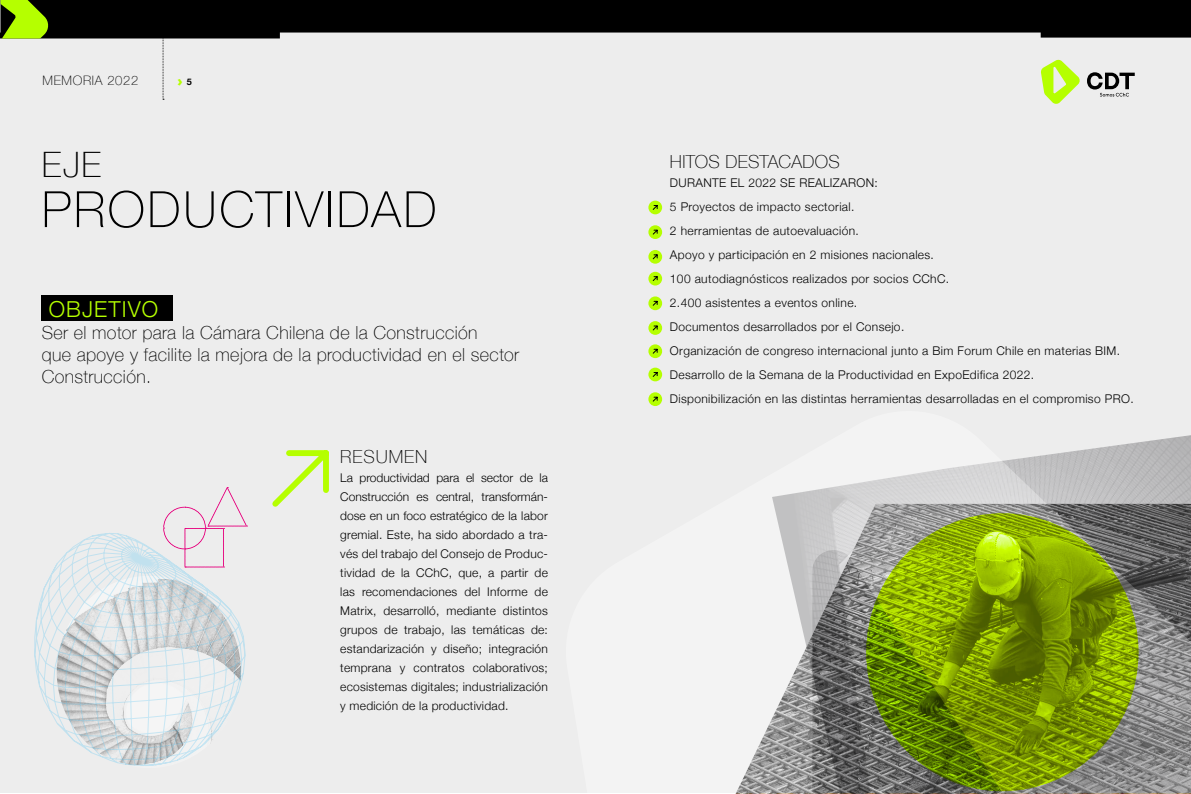
<style>
.page{position:relative;width:1191px;height:794px;background:#fff}
.page>*{position:absolute;margin:0;border:0;box-sizing:border-box;transform-origin:0 0}
.t1{font:100 50px "Helvetica Neue";letter-spacing:.05em;color:#000}
.t2{font:100 35px "Helvetica Neue";color:#000}
.t3{font:300 22px "Helvetica Neue";letter-spacing:.05em;color:#b5ff00}
.t4{font:100 18px/22px "Helvetica Neue";letter-spacing:.02em;color:#000}
.t5{font:100 18px "Helvetica Neue";letter-spacing:.05em;color:#000}
.t6{font:900 14px "Gotham";color:#b5ff00}
.t7{font:100 13px "Helvetica Neue";letter-spacing:.05em;color:#000}
.t8{font:300 12px/19px "Helvetica Neue";letter-spacing:.03em;color:#000}
.s1{font-family:"Helvetica Neue";font-weight:700;font-size:9px;color:#000}
</style>
<div class="page">
<div style="left:0;top:0;width:1190px;height:793px;background:#ededed"></div>
<svg style="left:650px;top:404px;width:541px;height:390px"></svg>
<svg style="left:272px;top:450px;width:57px;height:57px"></svg>
<div style="left:42px;top:296px;width:131px;height:25px;background:#000"></div>
<div style="left:648px;top:201px;width:14px;height:13px;background:#b5ff00;border-radius:50%"></div>
<svg style="left:653px;top:205px;width:4px;height:5px"></svg>
<svg style="left:648px;top:225px;width:14px;height:14px"></svg>
<svg style="left:653px;top:230px;width:4px;height:4px"></svg>
<div style="left:648px;top:250px;width:14px;height:14px;background:#b5ff00;border-radius:50%"></div>
<svg style="left:653px;top:254px;width:4px;height:5px"></svg>
<div style="left:648px;top:272px;width:14px;height:13px;background:#b5ff00;border-radius:50%"></div>
<svg style="left:653px;top:276px;width:4px;height:5px"></svg>
<svg style="left:648px;top:296px;width:14px;height:14px"></svg>
<svg style="left:653px;top:301px;width:4px;height:5px"></svg>
<svg style="left:648px;top:321px;width:14px;height:14px"></svg>
<svg style="left:653px;top:326px;width:4px;height:4px"></svg>
<svg style="left:648px;top:344px;width:14px;height:14px"></svg>
<svg style="left:653px;top:349px;width:4px;height:4px"></svg>
<div style="left:648px;top:368px;width:14px;height:13px;background:#b5ff00;border-radius:50%"></div>
<svg style="left:653px;top:372px;width:4px;height:5px"></svg>
<svg style="left:648px;top:392px;width:14px;height:14px"></svg>
<svg style="left:653px;top:397px;width:4px;height:4px"></svg>
<svg style="left:1041px;top:59px;width:39px;height:45px"></svg>
<svg style="left:1087px;top:72px;width:47px;height:24px"></svg>
<svg style="left:163px;top:38px;width:1px;height:62px"></svg>
<svg style="left:49px;top:0;width:1142px;height:38px;fill:#000"></svg>
<svg style="left:0;top:0;width:49px;height:38px"></svg>
<svg style="left:34px;top:533px;width:212px;height:233px"></svg>
<svg style="left:163px;top:487px;width:84px;height:81px"></svg>
<p class="t7" style="left:43px;top:70px;width:97px">MEMORIA 2022</p>
<p class="t6" style="left:177px;top:72px;width:16px">› <span class="s1">5</span></p>
<h2 class="t2" style="left:42px;top:138px;width:61px">EJE</h2>
<h1 class="t1" style="left:42px;top:171px;width:396px">PRODUCTIVIDAD</h1>
<h3 class="t3" style="left:49px;top:291px;width:111px">OBJETIVO</h3>
<h3 class="t4" style="left:42px;top:321px;width:479px">Ser el motor para la Cámara Chilena de la Construcción<br>que apoye y facilite la mejora de la productividad en el sector<br>Construcción.</h3>
<h3 class="t5" style="left:340px;top:442px;width:89px">RESUMEN</h3>
<p class="t8" style="left:340px;top:467px;width:209px;text-align:justify">La productividad para el sector de la Construcción es central, transformán&shy;dose en un foco estratégico de la labor gremial. Este, ha sido abordado a tra&shy;vés del trabajo del Consejo de Produc&shy;tividad de la CChC, que, a partir de las recomendaciones del Informe de Matrix, desarrolló, mediante distintos grupos de trabajo, las temáticas de: estandarización y diseño; integración temprana y contratos colaborativos; ecosistemas digitales; industrialización y medición de la productividad.</p>
<h3 class="t4" style="left:670px;top:150px;width:171px">HITOS DESTACADOS</h3>
<p class="t8" style="left:670px;top:169px;width:465px;line-height:24px">DURANTE EL 2022 SE REALIZARON:<br>5 Proyectos de impacto sectorial.<br>2 herramientas de autoevaluación.<br>Apoyo y participación en 2 misiones nacionales.<br>100 autodiagnósticos realizados por socios CChC.<br>2.400 asistentes a eventos online.<br>Documentos desarrollados por el Consejo.<br>Organización de congreso internacional junto a Bim Forum Chile en materias BIM.<br>Desarrollo de la Semana de la Productividad en ExpoEdifica 2022.<br>Disponibilización en las distintas herramientas desarrolladas en el compromiso PRO.</p>
</div>
